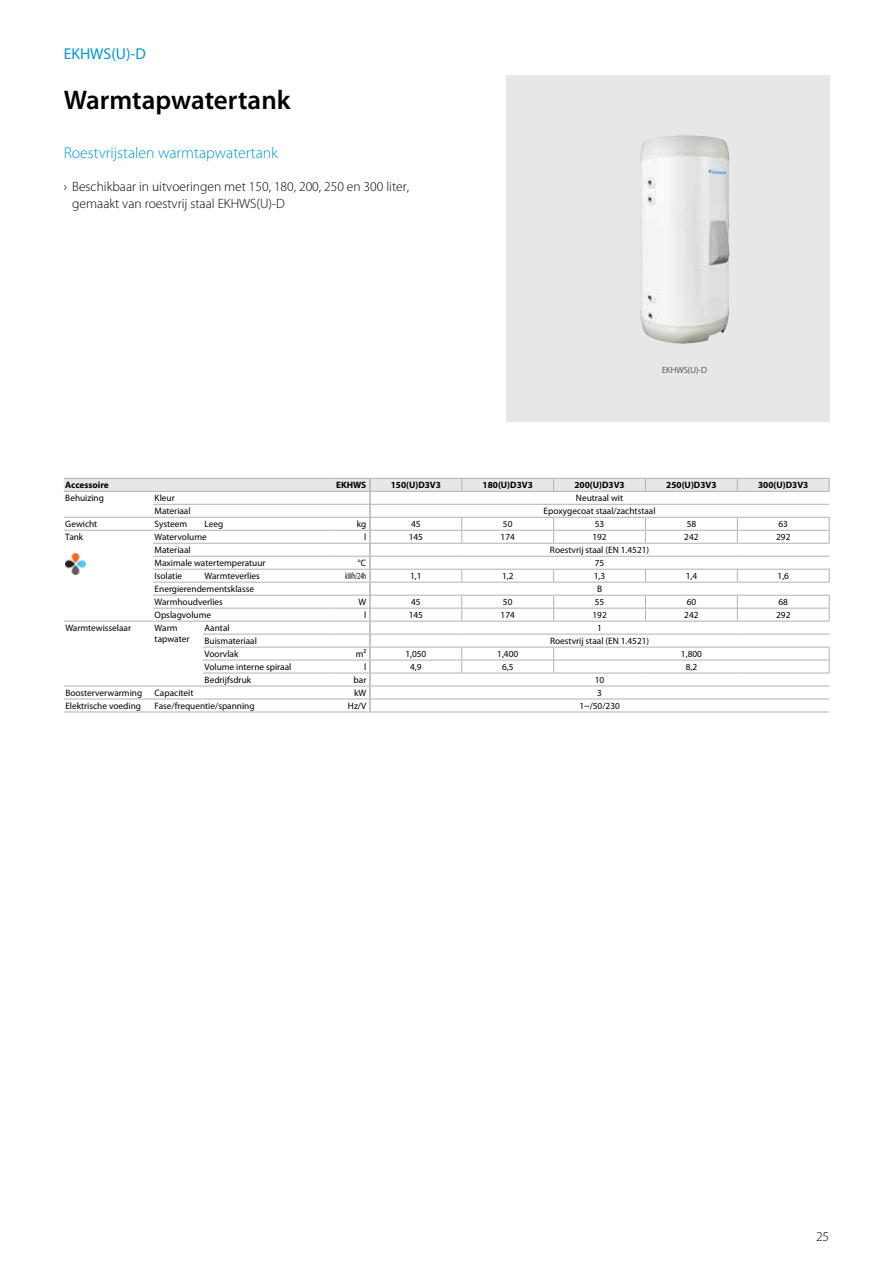
<style>
.page{position:relative;width:893px;height:1263px;background:#fff}
.page>*{position:absolute;margin:0;border:0;box-sizing:border-box;transform-origin:0 0}
.t1{font:600 27px "Myriad Pro";color:#000}
.t2{font:300 15.75px "Myriad Pro";color:#0095db}
.t3{font:15.75px "Myriad Pro";color:#0095db}
.t4{font:300 13.5px/16.5px "Myriad Pro";color:#000}
.t5{font:9.3px/11.1px "Myriad Pro";color:#000}
.t6{font:700 9.3px "Myriad Pro";color:#000}
.t7{font:9.3px "Myriad Pro";color:#000;scale:.6 1}
.t8{font:300 9px "Myriad Pro";color:#000}
</style>
<div class="page">
<div style="left:506px;top:76px;width:323px;height:346px;background:#e7e7e7"></div>
<img style="left:640px;top:135px;width:90px;height:209px">
<hr style="left:64px;top:712px;width:89px;height:1px;background:#b3b2b2">
<hr style="left:153px;top:712px;width:50px;height:1px;background:#b3b2b2">
<hr style="left:203px;top:712px;width:50px;height:1px;background:#b3b2b2">
<hr style="left:253px;top:712px;width:79px;height:1px;background:#b3b2b2">
<hr style="left:332px;top:712px;width:38px;height:1px;background:#b3b2b2">
<hr style="left:370px;top:712px;width:92px;height:1px;background:#b3b2b2">
<hr style="left:462px;top:712px;width:92px;height:1px;background:#b3b2b2">
<hr style="left:554px;top:712px;width:91px;height:1px;background:#b3b2b2">
<hr style="left:645px;top:712px;width:92px;height:1px;background:#b3b2b2">
<hr style="left:737px;top:712px;width:92px;height:1px;background:#b3b2b2">
<svg style="left:64px;top:478px;width:766px;height:234px"></svg>
<img style="left:65px;top:553px;width:20px;height:21px">
<h2 class="t3" style="left:64px;top:44px;width:84px">EKHWS(U)-D</h2>
<h1 class="t1" style="left:64px;top:82px;width:228px">Warmtapwatertank</h1>
<h2 class="t2" style="left:64px;top:144px;width:216px">Roestvrijstalen warmtapwatertank</h2>
<h3 class="t4" style="left:72px;top:178px;width:338px;text-indent:-9px">› Beschikbaar in uitvoeringen met 150, 180, 200, 250 en 300 liter, gemaakt van roestvrij staal EKHWS(U)-D</h3>
<p class="t8" style="left:662px;top:365px;width:46px">EKHWS(U)-D</p>
<p class="t6" style="left:65px;top:479px;width:45px">Accessoire</p>
<p class="t6" style="left:336px;top:479px;width:32px">EKHWS</p>
<p class="t6" style="left:391px;top:479px;width:52px">150(U)D3V3</p>
<p class="t6" style="left:482px;top:479px;width:52px">180(U)D3V3</p>
<p class="t6" style="left:574px;top:479px;width:52px">200(U)D3V3</p>
<p class="t6" style="left:666px;top:479px;width:52px">250(U)D3V3</p>
<p class="t6" style="left:758px;top:479px;width:52px">300(U)D3V3</p>
<p class="t5" style="left:65px;top:492px;width:40px">Behuizing</p>
<p class="t5" style="left:155px;top:492px;width:22px">Kleur</p>
<p class="t5" style="left:576px;top:492px;width:49px">Neutraal wit</p>
<p class="t5" style="left:155px;top:505px;width:38px">Materiaal</p>
<p class="t5" style="left:544px;top:505px;width:114px">Epoxygecoat staal/zachtstaal</p>
<p class="t5" style="left:65px;top:518px;width:34px">Gewicht</p>
<p class="t5" style="left:155px;top:518px;width:34px">Systeem</p>
<p class="t5" style="left:205px;top:518px;width:20px">Leeg</p>
<p class="t5" style="left:357px;top:518px;width:11px">kg</p>
<p class="t5" style="left:411px;top:518px;width:11px">45</p>
<p class="t5" style="left:503px;top:518px;width:11px">50</p>
<p class="t5" style="left:595px;top:518px;width:11px">53</p>
<p class="t5" style="left:687px;top:518px;width:11px">58</p>
<p class="t5" style="left:778px;top:518px;width:11px">63</p>
<p class="t5" style="left:65px;top:531px;width:20px">Tank</p>
<p class="t5" style="left:155px;top:531px;width:54px">Watervolume</p>
<p class="t5" style="left:364px;top:531px;width:4px">l</p>
<p class="t5" style="left:409px;top:531px;width:16px">145</p>
<p class="t5" style="left:501px;top:531px;width:16px">174</p>
<p class="t5" style="left:592px;top:531px;width:16px">192</p>
<p class="t5" style="left:684px;top:531px;width:16px">242</p>
<p class="t5" style="left:776px;top:531px;width:16px">292</p>
<p class="t5" style="left:155px;top:544px;width:38px">Materiaal</p>
<p class="t5" style="left:550px;top:544px;width:101px">Roestvrij staal (EN 1.4521)</p>
<p class="t5" style="left:155px;top:557px;width:112px">Maximale watertemperatuur</p>
<p class="t5" style="left:358px;top:557px;width:10px">°C</p>
<p class="t5" style="left:595px;top:557px;width:11px">75</p>
<p class="t5" style="left:155px;top:570px;width:29px">Isolatie</p>
<p class="t5" style="left:205px;top:570px;width:57px">Warmteverlies</p>
<p class="t7" style="left:345px;top:570px;width:37px">kWh/24h</p>
<p class="t5" style="left:410px;top:570px;width:13px">1,1</p>
<p class="t5" style="left:502px;top:570px;width:13px">1,2</p>
<p class="t5" style="left:594px;top:570px;width:13px">1,3</p>
<p class="t5" style="left:686px;top:570px;width:13px">1,4</p>
<p class="t5" style="left:777px;top:570px;width:13px">1,6</p>
<p class="t5" style="left:155px;top:583px;width:101px">Energierendementsklasse</p>
<p class="t5" style="left:597px;top:583px;width:7px">B</p>
<p class="t5" style="left:155px;top:596px;width:70px">Warmhoudverlies</p>
<p class="t5" style="left:358px;top:596px;width:9px">W</p>
<p class="t5" style="left:411px;top:596px;width:11px">45</p>
<p class="t5" style="left:503px;top:596px;width:11px">50</p>
<p class="t5" style="left:595px;top:596px;width:11px">55</p>
<p class="t5" style="left:687px;top:596px;width:11px">60</p>
<p class="t5" style="left:778px;top:596px;width:11px">68</p>
<p class="t5" style="left:155px;top:609px;width:58px">Opslagvolume</p>
<p class="t5" style="left:364px;top:609px;width:4px">l</p>
<p class="t5" style="left:409px;top:609px;width:16px">145</p>
<p class="t5" style="left:501px;top:609px;width:16px">174</p>
<p class="t5" style="left:592px;top:609px;width:16px">192</p>
<p class="t5" style="left:684px;top:609px;width:16px">242</p>
<p class="t5" style="left:776px;top:609px;width:16px">292</p>
<p class="t5" style="left:65px;top:622px;width:67px">Warmtewisselaar</p>
<p class="t5" style="left:155px;top:622px;width:36px">Warm tapwater</p>
<p class="t5" style="left:205px;top:622px;width:27px">Aantal</p>
<p class="t5" style="left:597px;top:622px;width:6px">1</p>
<p class="t5" style="left:205px;top:635px;width:54px">Buismateriaal</p>
<p class="t5" style="left:550px;top:635px;width:101px">Roestvrij staal (EN 1.4521)</p>
<p class="t5" style="left:205px;top:648px;width:35px">Voorvlak</p>
<p class="t5" style="left:356px;top:648px;width:12px">m²</p>
<p class="t5" style="left:405px;top:648px;width:23px">1,050</p>
<p class="t5" style="left:497px;top:648px;width:23px">1,400</p>
<p class="t5" style="left:681px;top:648px;width:23px">1,800</p>
<p class="t5" style="left:205px;top:661px;width:88px">Volume interne spiraal</p>
<p class="t5" style="left:364px;top:661px;width:4px">l</p>
<p class="t5" style="left:410px;top:661px;width:13px">4,9</p>
<p class="t5" style="left:502px;top:661px;width:13px">6,5</p>
<p class="t5" style="left:686px;top:661px;width:13px">8,2</p>
<p class="t5" style="left:205px;top:674px;width:48px">Bedrijfsdruk</p>
<p class="t5" style="left:354px;top:674px;width:14px">bar</p>
<p class="t5" style="left:595px;top:674px;width:11px">10</p>
<p class="t5" style="left:65px;top:687px;width:78px">Boosterverwarming</p>
<p class="t5" style="left:155px;top:687px;width:40px">Capaciteit</p>
<p class="t5" style="left:354px;top:687px;width:14px">kW</p>
<p class="t5" style="left:597px;top:687px;width:6px">3</p>
<p class="t5" style="left:65px;top:700px;width:77px">Elektrische voeding</p>
<p class="t5" style="left:155px;top:700px;width:102px">Fase/frequentie/spanning</p>
<p class="t5" style="left:348px;top:700px;width:20px">Hz/V</p>
<p class="t5" style="left:579px;top:700px;width:42px">1~/50/230</p>
<h3 class="t4" style="left:816px;top:1228px;width:15px">25</h3>
</div>
